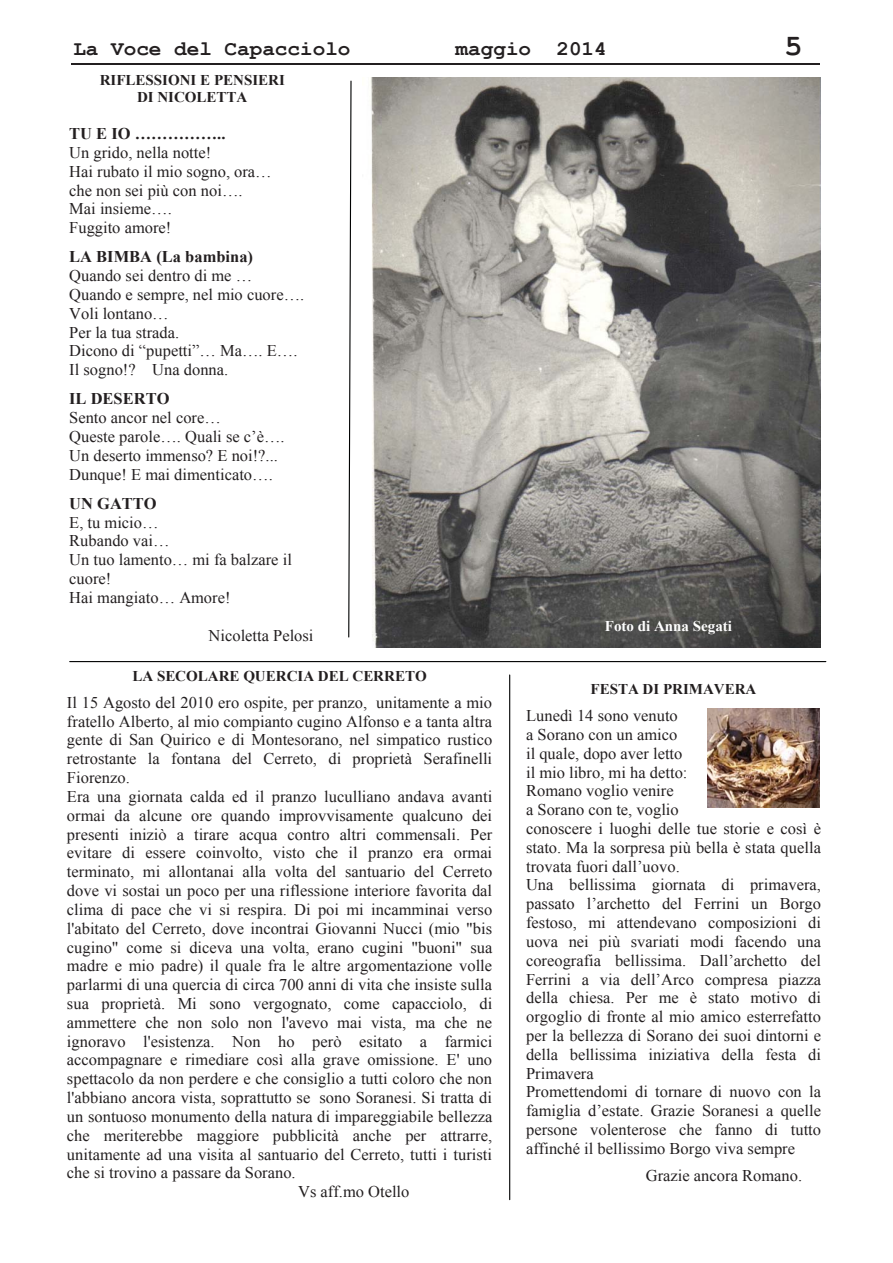
<style>
.page{position:relative;width:893px;height:1263px;background:#fff}
.page>*{position:absolute;margin:0;border:0;box-sizing:border-box;transform-origin:0 0}
.t1{font:700 29.7px "Courier New";color:#231f20}
.t2{font:700 20.85px "Courier New";color:#231f20}
.t3{font:16.35px/18.8px "Times New Roman";color:#231f20}
.t4{font:700 16.35px "Times New Roman";color:#231f20}
.t5{font:700 14.85px/17.1px "Times New Roman";color:#231f20;text-align:center}
.t6{font:700 14.85px "Times New Roman";color:#fff}
</style>
<div class="page">
<hr style="left:71px;top:64px;width:749px;height:1px;background:#231f20">
<img style="left:370px;top:78px;width:451px;height:570px">
<hr style="left:509px;top:675px;width:1px;height:525px;background:#010202">
<hr style="left:70px;top:661px;width:756px;height:1px;background:#010202">
<svg style="left:348px;top:80px;width:4px;height:558px"></svg>
<img style="left:707px;top:708px;width:113px;height:99px">
<p class="t2" style="left:73px;top:37px;width:279px">La Voce del Capacciolo</p>
<p class="t2" style="left:456px;top:37px;width:153px">maggio 2014</p>
<h1 class="t1" style="left:784px;top:30px;width:19px">5</h1>
<p class="t5" style="left:100px;top:71px;width:187px">RIFLESSIONI E PENSIERI<br>DI NICOLETTA</p>
<p class="t4" style="left:69px;top:125px;width:158px">TU E IO ……………..</p>
<p class="t3" style="left:69px;top:143px;width:204px">Un grido, nella notte!<br>Hai rubato il mio sogno, ora… che non sei più con noi….<br>Mai insieme….<br>Fuggito amore!</p>
<p class="t4" style="left:69px;top:248px;width:185px">LA BIMBA (La bambina)</p>
<p class="t3" style="left:69px;top:266px;width:237px">Quando sei dentro di me …<br>Quando e sempre, nel mio cuore….<br>Voli lontano…<br>Per la tua strada.<br>Dicono di “pupetti”… Ma…. E….<br>Il sogno!? Una donna.</p>
<p class="t4" style="left:69px;top:390px;width:102px">IL DESERTO</p>
<p class="t3" style="left:69px;top:408px;width:217px">Sento ancor nel core…<br>Queste parole…. Quali se c’è….<br>Un deserto immenso? E noi!?...<br>Dunque! E mai dimenticato….</p>
<p class="t4" style="left:69px;top:494px;width:89px">UN GATTO</p>
<p class="t3" style="left:69px;top:513px;width:224px">E, tu micio…<br>Rubando vai…<br>Un tuo lamento… mi fa balzare il cuore!<br>Hai mangiato… Amore!</p>
<p class="t3" style="left:209px;top:626px;width:106px">Nicoletta Pelosi</p>
<p class="t5" style="left:132px;top:667px;width:296px">LA SECOLARE QUERCIA DEL CERRETO</p>
<p class="t3" style="left:67px;top:693px;width:427px">Il 15 Agosto del 2010 ero ospite, per pranzo, unitamente a mio</p>
<p class="t3" style="left:67px;top:712px;width:427px">fratello Alberto, al mio compianto cugino Alfonso e a tanta altra</p>
<p class="t3" style="left:67px;top:731px;width:427px">gente di San Quirico e di Montesorano, nel simpatico rustico</p>
<p class="t3" style="left:67px;top:749px;width:427px">retrostante la fontana del Cerreto, di proprietà Serafinelli</p>
<p class="t3" style="left:67px;top:768px;width:64px">Fiorenzo.</p>
<p class="t3" style="left:67px;top:787px;width:427px">Era una giornata calda ed il pranzo luculliano andava avanti</p>
<p class="t3" style="left:67px;top:806px;width:427px">ormai da alcune ore quando improvvisamente qualcuno dei</p>
<p class="t3" style="left:67px;top:825px;width:427px">presenti iniziò a tirare acqua contro altri commensali. Per</p>
<p class="t3" style="left:67px;top:844px;width:427px">evitare di essere coinvolto, visto che il pranzo era ormai</p>
<p class="t3" style="left:67px;top:862px;width:427px">terminato, mi allontanai alla volta del santuario del Cerreto</p>
<p class="t3" style="left:67px;top:881px;width:427px">dove vi sostai un poco per una riflessione interiore favorita dal</p>
<p class="t3" style="left:67px;top:900px;width:427px">clima di pace che vi si respira. Di poi mi incamminai verso</p>
<p class="t3" style="left:67px;top:919px;width:427px">l'abitato del Cerreto, dove incontrai Giovanni Nucci (mio "bis</p>
<p class="t3" style="left:67px;top:938px;width:427px">cugino" come si diceva una volta, erano cugini "buoni" sua</p>
<p class="t3" style="left:67px;top:956px;width:427px">madre e mio padre) il quale fra le altre argomentazione volle</p>
<p class="t3" style="left:67px;top:975px;width:427px">parlarmi di una quercia di circa 700 anni di vita che insiste sulla</p>
<p class="t3" style="left:67px;top:994px;width:427px">sua proprietà. Mi sono vergognato, come capacciolo, di</p>
<p class="t3" style="left:67px;top:1013px;width:427px">ammettere che non solo non l'avevo mai vista, ma che ne</p>
<p class="t3" style="left:67px;top:1032px;width:427px">ignoravo l'esistenza. Non ho però esitato a farmici</p>
<p class="t3" style="left:67px;top:1051px;width:427px">accompagnare e rimediare così alla grave omissione. E' uno</p>
<p class="t3" style="left:67px;top:1069px;width:427px">spettacolo da non perdere e che consiglio a tutti coloro che non</p>
<p class="t3" style="left:67px;top:1088px;width:427px">l'abbiano ancora vista, soprattutto se sono Soranesi. Si tratta di</p>
<p class="t3" style="left:67px;top:1107px;width:427px">un sontuoso monumento della natura di impareggiabile bellezza</p>
<p class="t3" style="left:67px;top:1126px;width:427px">che meriterebbe maggiore pubblicità anche per attrarre,</p>
<p class="t3" style="left:67px;top:1145px;width:427px">unitamente ad una visita al santuario del Cerreto, tutti i turisti</p>
<p class="t3" style="left:67px;top:1164px;width:230px">che si trovino a passare da Sorano.</p>
<p class="t3" style="left:298px;top:1182px;width:113px">Vs aff.mo Otello</p>
<p class="t6" style="left:605px;top:618px;width:129px">Foto di Anna Segati</p>
<p class="t5" style="left:591px;top:681px;width:167px">FESTA DI PRIMAVERA</p>
<p class="t3" style="left:526px;top:706px;width:296px">Lunedì 14 sono venuto<br>a Sorano con un amico<br>il quale, dopo aver letto<br>il mio libro, mi ha detto:<br>Romano voglio venire<br>a Sorano con te, voglio<br>conoscere i luoghi delle tue storie e così è stato. Ma la sorpresa più bella è stata quella trovata fuori dall’uovo.<br>Una bellissima giornata di primavera, passato l’archetto del Ferrini un Borgo festoso, mi attendevano composizioni di uova nei più svariati modi facendo una coreografia bellissima. Dall’archetto del Ferrini a via dell’Arco compresa piazza della chiesa. Per me è stato motivo di orgoglio di fronte al mio amico esterrefatto per la bellezza di Sorano dei suoi dintorni e della bellissima iniziativa della festa di Primavera<br>Promettendomi di tornare di nuovo con la famiglia d’estate. Grazie Soranesi a quelle persone volenterose che fanno di tutto affinché il bellissimo Borgo viva sempre</p>
<p class="t3" style="left:646px;top:1166px;width:158px">Grazie ancora Romano.</p>
</div>
